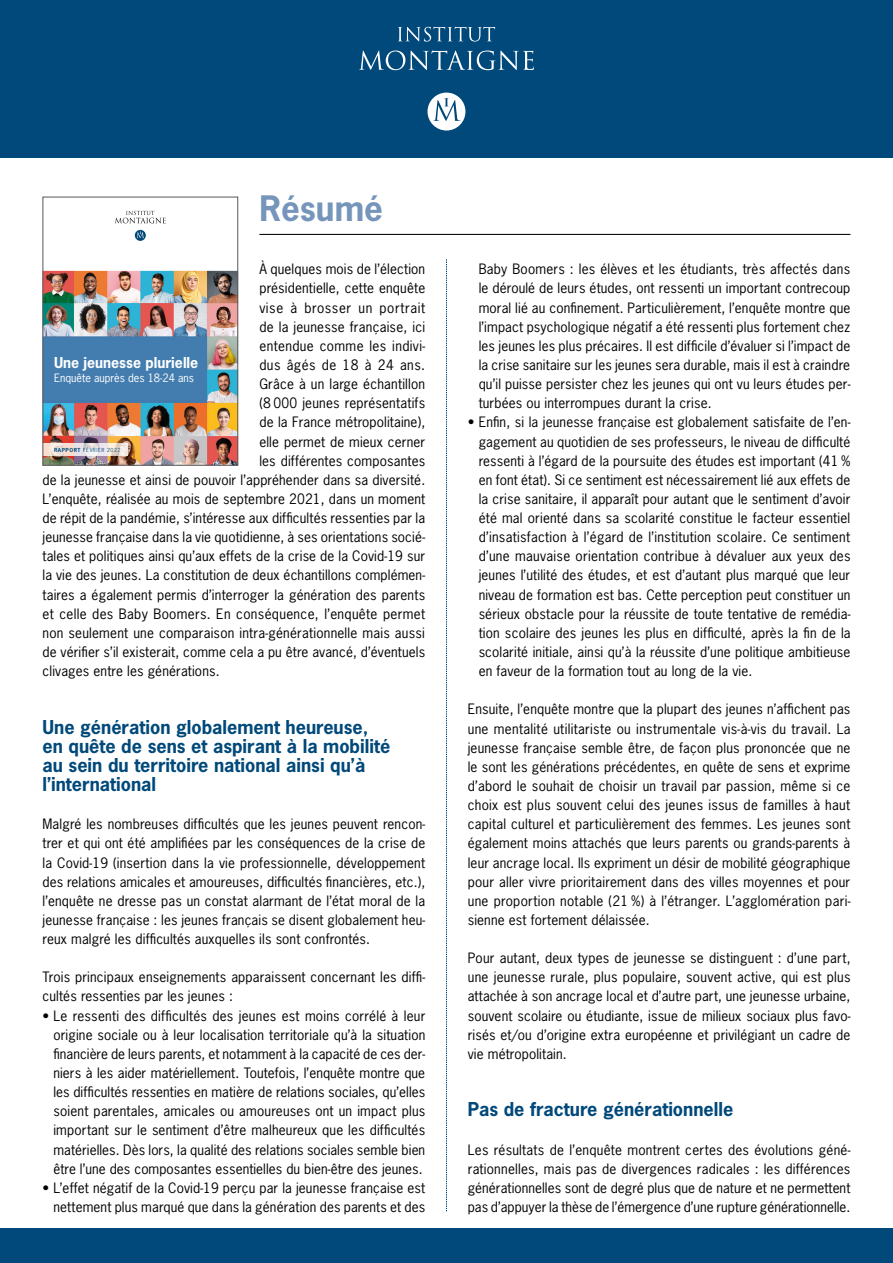
<style>
.page{position:relative;width:893px;height:1263px;background:#fff}
.page>*{position:absolute;margin:0;border:0;box-sizing:border-box;transform-origin:0 0}
.t1{font:700 33px "News Gothic Std";color:#7695bb}
._01_titres{font:700 18px/19.2px "News Gothic Std";color:#00497a}
.t2{font:700 14.1px "News Gothic Std";color:#fff}
._01_texte_courant_es{font:13.5px/19.2px "News Gothic Std";letter-spacing:.01em;color:#000;text-align:justify}
._01_texte_courant{font:13.5px/19.2px "News Gothic Std";letter-spacing:.01em;color:#000;text-align:justify}
._01_texte_courant_es-2{font:13.5px "News Gothic Std";letter-spacing:.03em;color:#000}
._01_texte_courant_es-3{font:13.5px "News Gothic Std";letter-spacing:.04em;color:#000}
.t3{font:10.8px "News Gothic Std";color:#fff}
.t4{font:5.25px "News Gothic Std";letter-spacing:.1em;color:#00497a}
.s1{font-weight:700}
</style>
<div class="page">
<div style="left:0;top:0;width:893px;height:157px;background:#00497a"></div>
<svg style="left:427px;top:93px;width:38px;height:38px"></svg>
<svg style="left:398px;top:27px;width:97px;height:15px"></svg>
<svg style="left:359px;top:51px;width:175px;height:19px"></svg>
<svg style="left:115px;top:211px;width:51px;height:12px"></svg>
<svg style="left:135px;top:230px;width:11px;height:11px"></svg>
<img style="left:45px;top:271px;width:191px;height:193px">
<img style="left:45px;top:443px;width:83px;height:13px">
<div style="left:43px;top:197px;width:195px;height:269px;border:1px solid #58585a"></div>
<div style="left:0;top:1229px;width:893px;height:34px;background:#00497a"></div>
<hr style="left:259px;top:234px;width:591px;height:1px;background:#000">
<svg style="left:446px;top:259px;width:1px;height:953px"></svg>
<p class="t1" style="left:259px;top:187px;width:125px">Résumé</p>
<p class="_01_texte_courant_es" style="left:259px;top:259px;width:167px">À quelques mois de l’élection</p>
<p class="_01_texte_courant_es" style="left:259px;top:279px;width:167px">présidentielle, cette enquête</p>
<p class="_01_texte_courant_es-3" style="left:259px;top:299px;width:167px">vise à brosser un portrait</p>
<p class="_01_texte_courant_es" style="left:259px;top:317px;width:167px">de la jeunesse française, ici</p>
<p class="_01_texte_courant_es-2" style="left:259px;top:337px;width:167px">entendue comme les indivi-</p>
<p class="_01_texte_courant_es-2" style="left:259px;top:356px;width:167px">dus âgés de 18 à 24 ans.</p>
<p class="_01_texte_courant_es" style="left:259px;top:374px;width:167px">Grâce à un large échantillon</p>
<p class="_01_texte_courant_es" style="left:259px;top:393px;width:167px">(8 000 jeunes représentatifs</p>
<p class="_01_texte_courant_es" style="left:259px;top:413px;width:167px">de la France métropolitaine),</p>
<p class="_01_texte_courant_es" style="left:259px;top:432px;width:167px">elle permet de mieux cerner</p>
<p class="_01_texte_courant_es" style="left:259px;top:451px;width:167px">les différentes composantes</p>
<p class="_01_texte_courant_es" style="left:43px;top:470px;width:384px">de la jeunesse et ainsi de pouvoir l’appréhender dans sa diversité.</p>
<p class="_01_texte_courant_es" style="left:43px;top:489px;width:384px">L’enquête, réalisée au mois de septembre 2021, dans un moment</p>
<p class="_01_texte_courant_es" style="left:43px;top:508px;width:384px">de répit de la pandémie, s’intéresse aux difficultés ressenties par la</p>
<p class="_01_texte_courant_es" style="left:43px;top:527px;width:384px">jeunesse française dans la vie quotidienne, à ses orientations socié-</p>
<p class="_01_texte_courant_es" style="left:43px;top:546px;width:384px">tales et politiques ainsi qu’aux effets de la crise de la Covid-19 sur</p>
<p class="_01_texte_courant_es" style="left:43px;top:566px;width:384px">la vie des jeunes. La constitution de deux échantillons complémen-</p>
<p class="_01_texte_courant_es" style="left:43px;top:585px;width:384px">taires a également permis d’interroger la génération des parents</p>
<p class="_01_texte_courant_es" style="left:43px;top:604px;width:384px">et celle des Baby Boomers. En conséquence, l’enquête permet</p>
<p class="_01_texte_courant_es" style="left:43px;top:623px;width:384px">non seulement une comparaison intra-générationnelle mais aussi</p>
<p class="_01_texte_courant_es" style="left:43px;top:642px;width:384px">de vérifier s’il existerait, comme cela a pu être avancé, d’éventuels</p>
<p class="_01_texte_courant_es" style="left:43px;top:661px;width:179px">clivages entre les générations.</p>
<p class="t2" style="left:54px;top:353px;width:146px">Une jeunesse plurielle</p>
<p class="t3" style="left:54px;top:371px;width:142px">Enquête auprès des 18-24 ans</p>
<p class="t4" style="left:54px;top:446px;width:68px"><span class="s1">RAPPORT</span> FÉVRIER 2022</p>
<p class="_01_titres" style="left:43px;top:717px;width:349px">Une génération globalement heureuse, en quête de sens et aspirant à la mobilité au sein du territoire national ainsi qu’à l’international</p>
<p class="_01_texte_courant_es" style="left:43px;top:814px;width:384px">Malgré les nombreuses difficultés que les jeunes peuvent rencon&shy;trer et qui ont été amplifiées par les conséquences de la crise de la Covid-19 (insertion dans la vie professionnelle, développement des relations amicales et amoureuses, difficultés financières, etc.), l’enquête ne dresse pas un constat alarmant de l’état moral de la jeunesse française : les jeunes français se disent globalement heu&shy;reux malgré les difficultés auxquelles ils sont confrontés.</p>
<p class="_01_texte_courant_es" style="left:43px;top:967px;width:384px">Trois principaux enseignements apparaissent concernant les diffi&shy;cultés ressenties par les jeunes :</p>
<p class="_01_texte_courant" style="left:53px;top:1006px;width:374px;text-indent:-11px">• Le ressenti des difficultés des jeunes est moins corrélé à leur origine sociale ou à leur localisation territoriale qu’à la situation financière de leurs parents, et notamment à la capacité de ces der&shy;niers à les aider matériellement. Toutefois, l’enquête montre que les difficultés ressenties en matière de relations sociales, qu’elles soient parentales, amicales ou amoureuses ont un impact plus important sur le sentiment d’être malheureux que les difficultés matérielles. Dès lors, la qualité des relations sociales semble bien être l’une des composantes essentielles du bien-être des jeunes.</p>
<p class="_01_texte_courant" style="left:43px;top:1178px;width:384px;text-align:right">• L’effet négatif de la Covid-19 perçu par la jeunesse française est nettement plus marqué que dans la génération des parents et des</p>
<p class="_01_texte_courant" style="left:479px;top:259px;width:373px">Baby Boomers : les élèves et les étudiants, très affectés dans le déroulé de leurs études, ont ressenti un important contrecoup moral lié au confinement. Particulièrement, l’enquête montre que l’impact psychologique négatif a été ressenti plus fortement chez les jeunes les plus précaires. Il est difficile d’évaluer si l’impact de la crise sanitaire sur les jeunes sera durable, mais il est à craindre qu’il puisse persister chez les jeunes qui ont vu leurs études per&shy;turbées ou interrompues durant la crise.</p>
<p class="_01_texte_courant" style="left:479px;top:413px;width:373px;text-indent:-11px">• Enfin, si la jeunesse française est globalement satisfaite de l’en&shy;gagement au quotidien de ses professeurs, le niveau de difficulté ressenti à l’égard de la poursuite des études est important (41 % en font état). Si ce sentiment est nécessairement lié aux effets de la crise sanitaire, il apparaît pour autant que le sentiment d’avoir été mal orienté dans sa scolarité constitue le facteur essentiel d’insatisfaction à l’égard de l’institution scolaire. Ce sentiment d’une mauvaise orientation contribue à dévaluer aux yeux des jeunes l’utilité des études, et est d’autant plus marqué que leur niveau de formation est bas. Cette perception peut constituer un sérieux obstacle pour la réussite de toute tentative de remédia&shy;tion scolaire des jeunes les plus en difficulté, après la fin de la scolarité initiale, ainsi qu’à la réussite d’une politique ambitieuse en faveur de la formation tout au long de la vie.</p>
<p class="_01_texte_courant_es" style="left:468px;top:700px;width:384px">Ensuite, l’enquête montre que la plupart des jeunes n’affichent pas une mentalité utilitariste ou instrumentale vis-à-vis du travail. La jeunesse française semble être, de façon plus prononcée que ne le sont les générations précédentes, en quête de sens et exprime d’abord le souhait de choisir un travail par passion, même si ce choix est plus souvent celui des jeunes issus de familles à haut capital culturel et particulièrement des femmes. Les jeunes sont également moins attachés que leurs parents ou grands-parents à leur ancrage local. Ils expriment un désir de mobilité géographique pour aller vivre prioritairement dans des villes moyennes et pour une proportion notable (21 %) à l’étranger. L’agglomération pari&shy;sienne est fortement délaissée.</p>
<p class="_01_texte_courant_es" style="left:468px;top:948px;width:384px">Pour autant, deux types de jeunesse se distinguent : d’une part, une jeunesse rurale, plus populaire, souvent active, qui est plus attachée à son ancrage local et d’autre part, une jeunesse urbaine, souvent scolaire ou étudiante, issue de milieux sociaux plus favo&shy;risés et/ou d’origine extra européenne et privilégiant un cadre de vie métropolitain.</p>
<p class="_01_titres" style="left:468px;top:1099px;width:267px">Pas de fracture générationnelle</p>
<p class="_01_texte_courant_es" style="left:468px;top:1140px;width:384px">Les résultats de l’enquête montrent certes des évolutions géné&shy;rationnelles, mais pas de divergences radicales : les différences générationnelles sont de degré plus que de nature et ne permettent pas d’appuyer la thèse de l’émergence d’une rupture générationnelle.</p>
</div>
